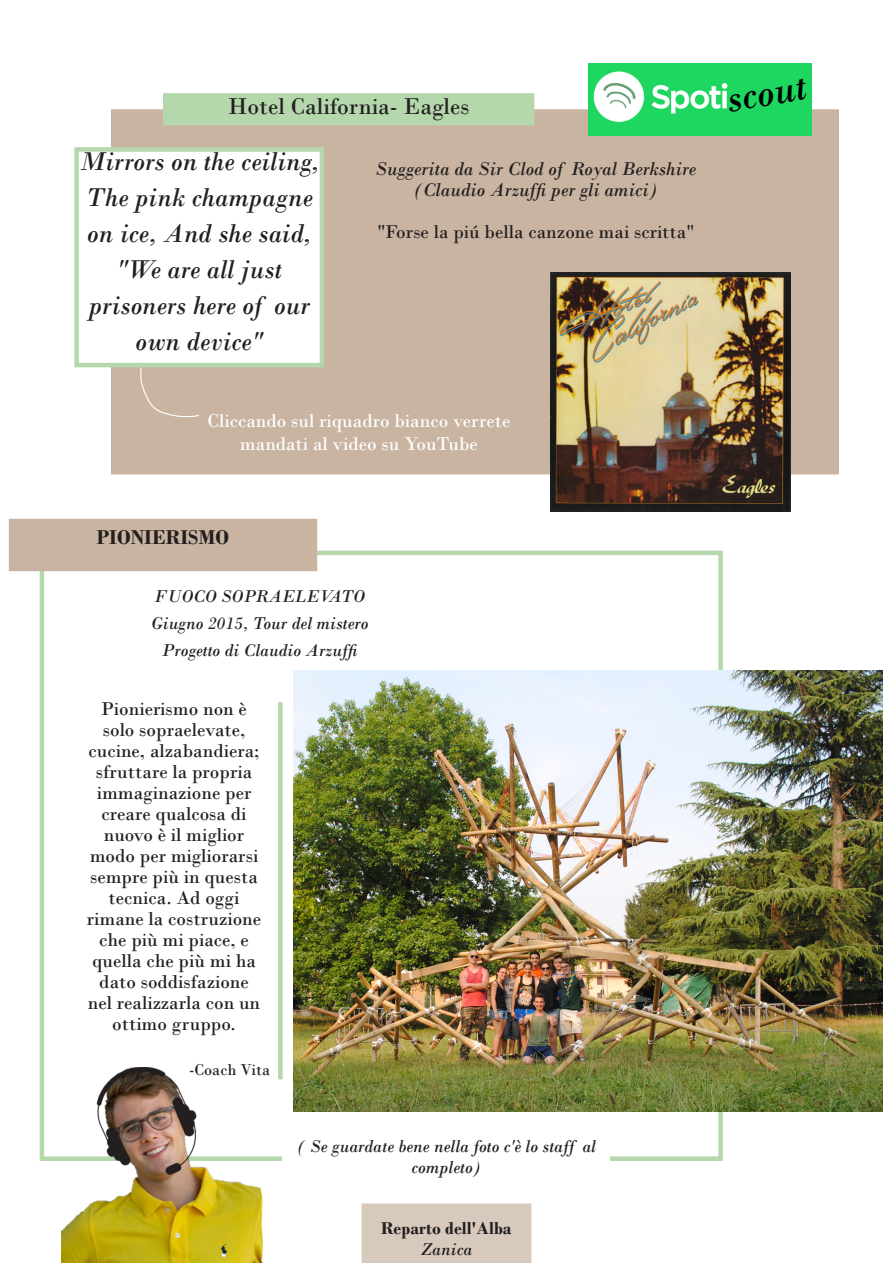
<style>
.page{position:relative;width:893px;height:1263px;background:#fff}
.page>*{position:absolute;margin:0;border:0;box-sizing:border-box;transform-origin:0 0}
.t1{font:italic 40.5px "Bodoni";color:#000}
.t2{font:italic 27px/36px "Bodoni";color:#231f20}
.t3{font:24px "Bodoni";color:#231f20}
.t4{font:700 21px "Bodoni";color:#231f20}
.t5{font:19.5px/21px "Bodoni";color:#231f20;text-align:center}
.t6{font:italic 19.5px "Bodoni";color:#231f20}
.t7{font:19.5px/23.4px "Bodoni";color:#fff;text-align:center}
.t8{font:italic 18px/21px "Bodoni";color:#231f20;text-align:center}
.t9{font:700 18px "Bodoni";color:#231f20}
.t10{font:16.5px "Bodoni";color:#231f20}
</style>
<div class="page">
<div style="left:362px;top:1203px;width:169px;height:60px;background:#d7cabc"></div>
<div style="left:278px;top:702px;width:5px;height:377px;background:#b5d7ac"></div>
<div style="left:9px;top:519px;width:308px;height:52px;background:#c8b4a0"></div>
<img style="left:62px;top:1068px;width:200px;height:195px">
<img style="left:293px;top:670px;width:590px;height:441px">
<div style="left:111px;top:109px;width:728px;height:365px;background:#c8b4a0"></div>
<div style="left:165px;top:95px;width:367px;height:28px;background:#b5d7ac"></div>
<div style="left:163px;top:93px;width:371px;height:32px;border:4px solid #b5d7ac"></div>
<div style="left:77px;top:149px;width:245px;height:216px;background:#fff"></div>
<div style="left:74px;top:147px;width:250px;height:220px;border:4px solid #b5d7ac"></div>
<svg style="left:140px;top:366px;width:61px;height:52px"></svg>
<img style="left:588px;top:64px;width:223px;height:71px">
<img style="left:551px;top:273px;width:240px;height:238px">
<p class="t3" style="left:228px;top:92px;width:243px">Hotel California- Eagles</p>
<p class="t2" style="left:79px;top:143px;width:241px">Mirrors on the ceiling,</p>
<p class="t2" style="left:86px;top:179px;width:229px">The pink champagne on ice, And she said,</p>
<p class="t2" style="left:89px;top:251px;width:223px;text-align:center">"We are all just prisoners here of our own device"</p>
<p class="t6" style="left:376px;top:157px;width:322px">Suggerita da Sir Clod of Royal Berkshire</p>
<p class="t6" style="left:413px;top:178px;width:246px">(Claudio Arzuffi per gli amici)</p>
<p class="t5" style="left:377px;top:221px;width:319px">"Forse la piú bella canzone mai scritta"</p>
<p class="t7" style="left:208px;top:409px;width:304px">Cliccando sul riquadro bianco verrete mandati al video su YouTube</p>
<p class="t1" style="left:722px;top:75px;width:82px;rotate:-10deg">scout</p>
<p class="t4" style="left:97px;top:525px;width:134px">PIONIERISMO</p>
<p class="t8" style="left:155px;top:585px;width:212px">FUOCO SOPRAELEVATO</p>
<p class="t8" style="left:151px;top:612px;width:219px">Giugno 2015, Tour del mistero</p>
<p class="t8" style="left:162px;top:639px;width:200px">Progetto di Claudio Arzuffi</p>
<p class="t5" style="left:87px;top:698px;width:176px">Pionierismo non è solo sopraelevate, cucine, alzabandiera; sfruttare la propria immaginazione per creare qualcosa di nuovo è il miglior modo per migliorarsi sempre più in questa tecnica. Ad oggi rimane la costruzione che più mi piace, e quella che più mi ha dato soddisfazione nel realizzarla con un ottimo gruppo.</p>
<p class="t10" style="left:189px;top:1060px;width:83px">-Coach Vita</p>
<p class="t8" style="left:297px;top:1136px;width:301px">( Se guardate bene nella foto c'è lo staff al completo)</p>
<p class="t9" style="left:381px;top:1217px;width:132px">Reparto dell'Alba</p>
<p class="t8" style="left:421px;top:1239px;width:53px">Zanica</p>
</div>
